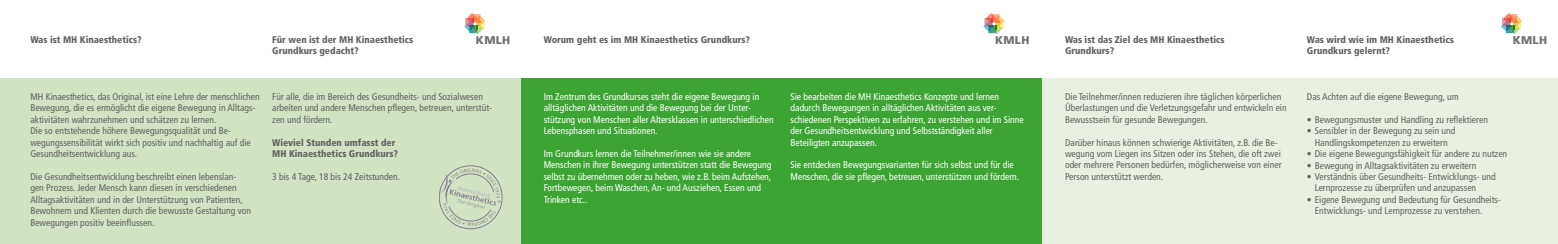
<style>
.page{position:relative;width:1558px;height:244px;background:#fff}
.page>*{position:absolute;margin:0;border:0;box-sizing:border-box;transform-origin:0 0}
.t1{font:900 11.2px "Frutiger";letter-spacing:.025em;color:#707173}
.t2{font:condensed 9.62px/11.4px "Frutiger";color:#626261}
.t3{font:condensed 9.62px/11.4px "Frutiger";color:#fff}
.t4{font:900 condensed 9.62px/11.4px "Frutiger";color:#626261}
</style>
<div class="page">
<div style="left:0;top:78px;width:521px;height:165px;background:#d2e3c3"></div>
<div style="left:521px;top:78px;width:521px;height:165px;background:#3ca432"></div>
<div style="left:1042px;top:78px;width:516px;height:165px;background:#e8f1e1"></div>
<svg style="left:983px;top:13px;width:21px;height:21px"></svg>
<svg style="left:464px;top:13px;width:21px;height:21px"></svg>
<svg style="left:1501px;top:13px;width:21px;height:21px"></svg>
<svg style="left:439px;top:165px;width:63px;height:63px"></svg>
<p class="t4" style="left:30px;top:34px;width:113px">Was ist MH Kinaesthetics?</p>
<p class="t2" style="left:30px;top:91px;width:231px">MH Kinaesthetics, das Original, ist eine Lehre der menschlichen Bewegung, die es ermöglicht die eigene Bewegung in Alltags&shy;aktivitäten wahrzunehmen und schätzen zu lernen.<br>Die so entstehende höhere Bewegungsqualität und Be&shy;wegungssensibilität wirkt sich positiv und nachhaltig auf die Gesundheitsentwicklung aus.</p>
<p class="t2" style="left:30px;top:170px;width:222px">Die Gesundheitsentwicklung beschreibt einen lebenslan&shy;gen Prozess. Jeder Mensch kann diesen in verschiedenen Alltagsaktivitäten und in der Unterstützung von Patienten, Bewohnern und Klienten durch die bewusste Gestaltung von Bewegungen positiv beeinflussen.</p>
<p class="t1" style="left:476px;top:33px;width:36px">KMLH</p>
<p class="t4" style="left:544px;top:34px;width:208px">Worum geht es im MH Kinaesthetics Grundkurs?</p>
<p class="t1" style="left:995px;top:33px;width:36px">KMLH</p>
<p class="t1" style="left:1512px;top:33px;width:36px">KMLH</p>
<p class="t4" style="left:272px;top:34px;width:143px">Für wen ist der MH Kinaesthetics<br>Grundkurs gedacht?</p>
<p class="t2" style="left:272px;top:91px;width:221px">Für alle, die im Bereich des Gesundheits- und Sozialwesen arbeiten und andere Menschen pflegen, betreuen, unterstüt&shy;zen und fördern.</p>
<p class="t4" style="left:272px;top:136px;width:127px">Wieviel Stunden umfasst der<br>MH Kinaesthetics Grundkurs?</p>
<p class="t2" style="left:272px;top:170px;width:129px">3 bis 4 Tage, 18 bis 24 Zeitstunden.</p>
<p class="t4" style="left:1065px;top:34px;width:161px">Was ist das Ziel des MH Kinaesthetics<br>Grundkurs?</p>
<p class="t2" style="left:1065px;top:91px;width:223px">Die Teilnehmer/innen reduzieren ihre täglichen körperlichen<br>Überlastungen und die Verletzungsgefahr und entwickeln ein<br>Bewusstsein für gesunde Bewegungen.</p>
<p class="t2" style="left:1065px;top:136px;width:218px">Darüber hinaus können schwierige Aktivitäten, z.B. die Be&shy;wegung vom Liegen ins Sitzen oder ins Stehen, die oft zwei oder mehrere Personen bedürfen, möglicherweise von einer Person unterstützt werden.</p>
<p class="t4" style="left:1307px;top:34px;width:149px">Was wird wie im MH Kinaesthetics<br>Grundkurs gelernt?</p>
<p class="t2" style="left:1307px;top:91px;width:153px">Das Achten auf die eigene Bewegung, um</p>
<p class="t2" style="left:1307px;top:113px;width:183px">• Bewegungsmuster und Handling zu reflektieren</p>
<p class="t2" style="left:1307px;top:125px;width:150px;text-align:center">• Sensibler in der Bewegung zu sein und<br>Handlingskompetenzen zu erweitern</p>
<p class="t2" style="left:1307px;top:148px;width:202px">• Die eigene Bewegungsfähigkeit für andere zu nutzen</p>
<p class="t2" style="left:1307px;top:159px;width:171px">• Bewegung in Alltagsaktivitäten zu erweitern</p>
<p class="t2" style="left:1314px;top:170px;width:183px;text-indent:-8px">• Verständnis über Gesundheits- Entwicklungs- und<br>Lernprozesse zu überprüfen und anzupassen</p>
<p class="t2" style="left:1314px;top:193px;width:186px;text-indent:-8px">• Eigene Bewegung und Bedeutung für Gesundheits-<br>Entwicklungs- und Lernprozesse zu verstehen.</p>
<p class="t3" style="left:544px;top:91px;width:232px">Im Zentrum des Grundkurses steht die eigene Bewegung in alltäglichen Aktivitäten und die Bewegung bei der Unter&shy;stützung von Menschen aller Altersklassen in unterschiedlichen Lebensphasen und Situationen.</p>
<p class="t3" style="left:544px;top:147px;width:229px">Im Grundkurs lernen die Teilnehmer/innen wie sie andere Menschen in ihrer Bewegung unterstützen statt die Bewegung selbst zu übernehmen oder zu heben, wie z.B. beim Aufstehen, Fortbewegen, beim Waschen, An- und Ausziehen, Essen und Trinken etc..</p>
<p class="t3" style="left:790px;top:91px;width:235px">Sie bearbeiten die MH Kinaesthetics Konzepte und lernen dadurch Bewegungen in alltäglichen Aktivitäten aus ver&shy;schiedenen Perspektiven zu erfahren, zu verstehen und im Sinne der Gesundheitsentwicklung und Selbstständigkeit aller Beteiligten anzupassen.</p>
<p class="t3" style="left:790px;top:159px;width:230px">Sie entdecken Bewegungsvarianten für sich selbst und für die<br>Menschen, die sie pflegen, betreuen, unterstützen und fördern.</p>
</div>
